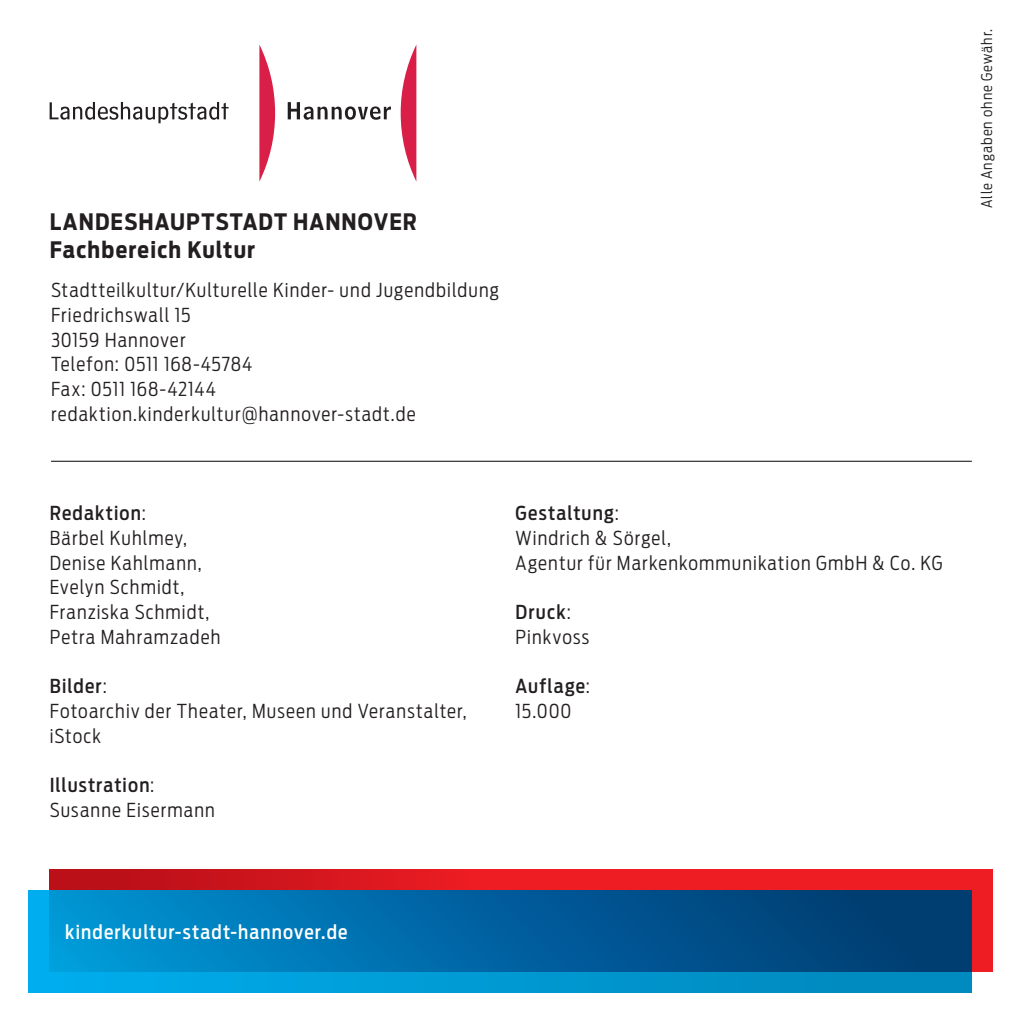
<style>
.page{position:relative;width:1021px;height:1021px;background:#fff}
.page>*{position:absolute;margin:0;border:0;box-sizing:border-box;transform-origin:0 0}
.t1{font:700 22.5px/28.1px "Antenna Cond";letter-spacing:.05em;color:#231f20}
.t2{font:300 19.12px/24.8px "Antenna Cond";letter-spacing:.06em;color:#231f20}
.t3{font:500 19.12px "Antenna Cond";letter-spacing:.06em;color:#fff}
.t4{font:500 19.12px/24.8px "Antenna Cond";letter-spacing:.06em;color:#231f20}
.t5{font:300 14.62px "Antenna Cond";letter-spacing:.07em;color:#231f20}
.s1{font-weight:500}
.s2{font-weight:300}
</style>
<div class="page">
<svg style="left:400px;top:45px;width:16px;height:136px"></svg>
<svg style="left:259px;top:45px;width:16px;height:137px"></svg>
<svg style="left:288px;top:102px;width:103px;height:18px"></svg>
<svg style="left:50px;top:102px;width:178px;height:21px"></svg>
<svg style="left:49px;top:869px;width:943px;height:102px;background:#e01920"></svg>
<div style="left:29px;top:890px;width:942px;height:102px;background:linear-gradient(to right,#00aded,#0087ba)"></div>
<div style="left:49px;top:890px;width:922px;height:81px;background:linear-gradient(to right,#0094d6,#003369)"></div>
<hr style="left:51px;top:460px;width:920px;height:2px;background:#231f20">
<p class="t1" style="left:50px;top:207px;width:369px">LANDESHAUPTSTADT HANNOVER<br>Fachbereich Kultur</p>
<p class="t2" style="left:51px;top:278px;width:449px">Stadtteilkultur/Kulturelle Kinder- und Jugendbildung<br>Friedrichswall 15<br>30159 Hannover<br>Telefon: 0511 168-45784<br>Fax: 0511 168-42144 redaktion.kinderkultur@hannover-stadt.de</p>
<p class="t2" style="left:50px;top:500px;width:172px"><span class="s1">Redaktion</span>:<br>Bärbel Kuhlmey,<br>Denise Kahlmann,<br>Evelyn Schmidt,<br>Franziska Schmidt,<br>Petra Mahramzadeh</p>
<p class="t2" style="left:50px;top:674px;width:418px"><span class="s1">Bilder</span>:<br>Fotoarchiv der Theater, Museen und Veranstalter, iStock</p>
<p class="t2" style="left:50px;top:773px;width:166px"><span class="s1">Illustration</span>:<br>Susanne Eisermann</p>
<p class="t2" style="left:515px;top:500px;width:428px"><span class="s1">Gestaltung</span>:<br>Windrich &amp; Sörgel,<br>Agentur für Markenkommunikation GmbH &amp; Co. KG</p>
<p class="t2" style="left:515px;top:599px;width:75px"><span class="s1">Druck</span>:<br>Pinkvoss</p>
<p class="t4" style="left:515px;top:674px;width:76px">Auflage<span class="s2">:<br>15.000</span></p>
<p class="t5" style="left:978px;top:208px;width:181px;rotate:-90deg">Alle Angaben ohne Gewähr.</p>
<p class="t3" style="left:65px;top:920px;width:284px">kinderkultur-stadt-hannover.de</p>
</div>
